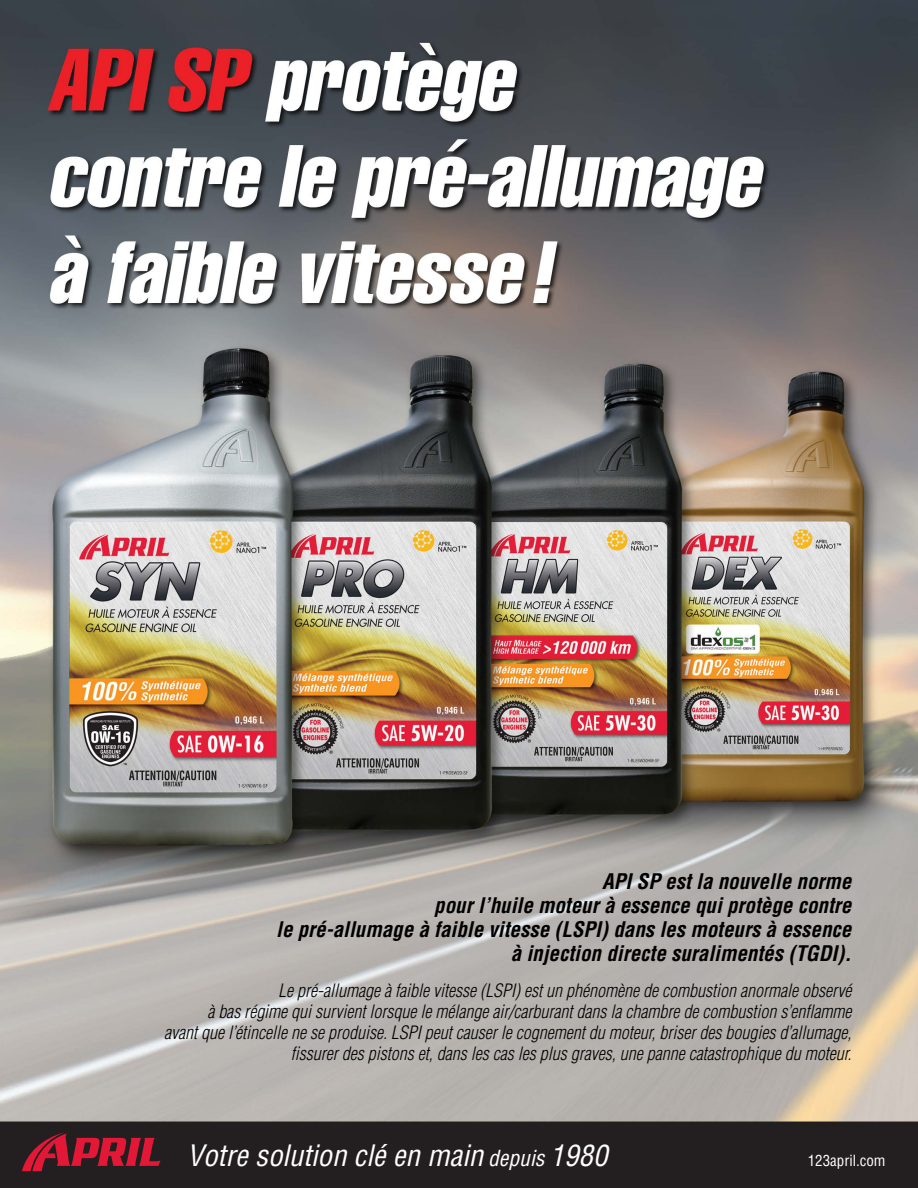
<style>
.page{position:relative;width:918px;height:1188px;background:#fff}
.page>*{position:absolute;margin:0;border:0;box-sizing:border-box;transform-origin:0 0}
.t1{font:italic condensed 28.8px "Helvetica";color:#fff}
.t2{font:italic 700 condensed 21px/24px "Helvetica";color:#000;text-align:right}
.t3{font:italic 300 condensed 18px/21px "Helvetica";color:#000;text-align:right}
.t4{font:condensed 15px "Helvetica";color:#fff}
.s1{font-size:21.6px}
</style>
<div class="page">
<img style="left:0;top:0;width:918px;height:1188px">
<svg style="left:22px;top:1133px;width:138px;height:38px;background:#7b1b2a"></svg>
<p class="t2" style="left:276px;top:869px;width:577px">API SP est la nouvelle norme<br>pour l’huile moteur à essence qui protège contre<br>le pré-allumage à faible vitesse (LSPI) dans les moteurs à essence à injection directe suralimentés (TGDI).</p>
<p class="t3" style="left:164px;top:979px;width:689px">Le pré-allumage à faible vitesse (LSPI) est un phénomène de combustion anormale observé<br>à bas régime qui survient lorsque le mélange air/carburant dans la chambre de combustion s’enflamme<br>avant que l’étincelle ne se produise. LSPI peut causer le cognement du moteur, briser des bougies d’allumage, fissurer des pistons et, dans les cas les plus graves, une panne catastrophique du moteur.</p>
<h1 class="t1" style="left:187px;top:1137px;width:422px">Votre solution clé en main <span class="s1">depuis</span> 1980</h1>
<p class="t4" style="left:808px;top:1151px;width:79px">123april.com</p>
</div>
